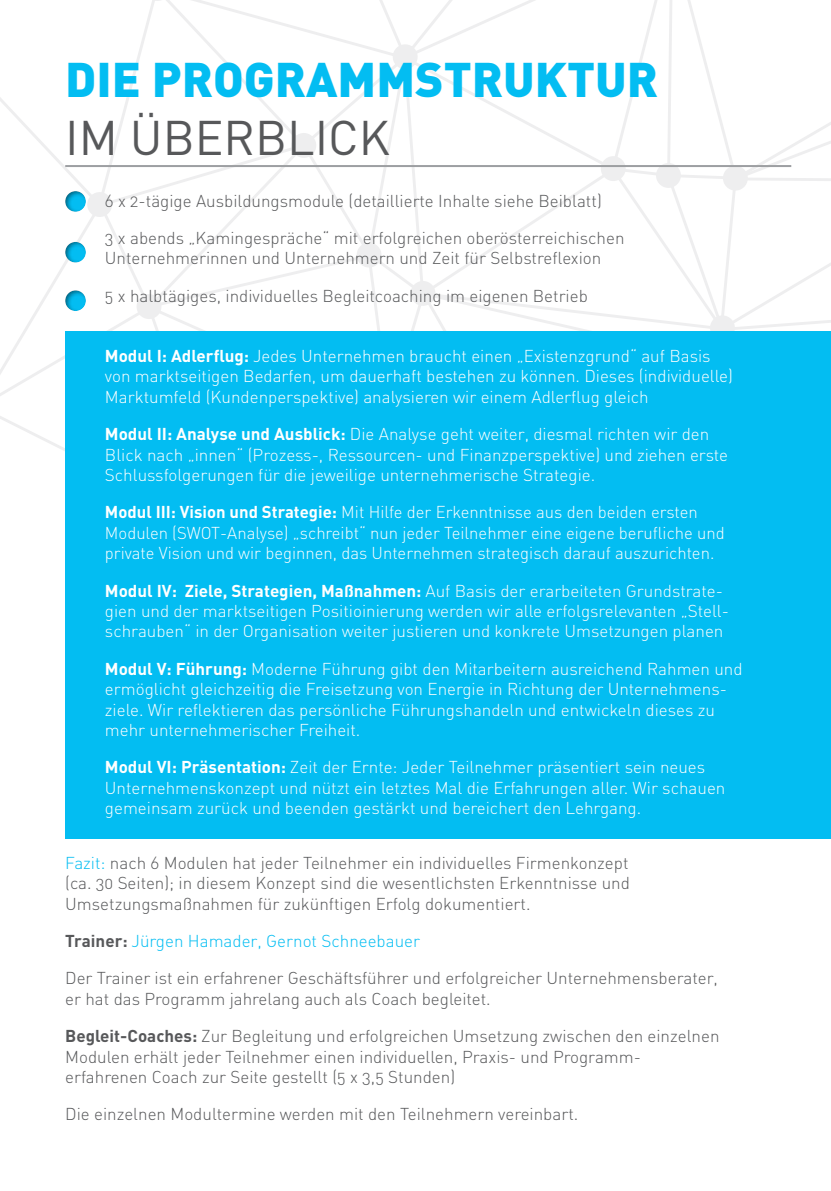
<style>
.page{position:relative;width:831px;height:1191px;background:#fff}
.page>*{position:absolute;margin:0;border:0;box-sizing:border-box;transform-origin:0 0}
.t1{font:900 48px/57.6px "DIN";color:#03bdf2}
.fliesstext{font:17px/20.4px "DIN Light Alternate";color:#fff}
.fliesstext-2{font:17px/20.4px "DIN Light Alternate";color:#57585a}
.fliesstext-3{font:17px "DIN Light Alternate";color:#03bdf2}
.s1{font-weight:400;color:#57585a}
.s2{font-family:"DIN";font-weight:700}
.s3{color:#03bdf2}
.s4{font-family:"DIN";font-weight:700;color:#57585a}
</style>
<div class="page">
<svg style="left:0;top:0;width:831px;height:451px"></svg>
<hr style="left:65px;top:165px;width:726px;height:2px;background:#9d9fa2">
<div style="left:65px;top:332px;width:766px;height:507px;background:#03bdf2"></div>
<div style="left:63px;top:188px;width:24px;height:24px;background:#231f20;opacity:.53"></div>
<div style="left:63px;top:239px;width:24px;height:24px;background:#231f20;opacity:.53"></div>
<div style="left:63px;top:287px;width:24px;height:24px;background:#231f20;opacity:.53"></div>
<p class="t1" style="left:65px;top:48px;width:594px">DIE PROGRAMMSTRUKTUR<br><span class="s1">IM ÜBERBLICK</span></p>
<p class="fliesstext-2" style="left:105px;top:190px;width:498px">6 x 2-tägige Ausbildungsmodule (detaillierte Inhalte siehe Beiblatt)</p>
<p class="fliesstext-2" style="left:105px;top:227px;width:521px">3 x abends „Kamingespräche“ mit erfolgreichen oberösterreichischen<br>Unternehmerinnen und Unternehmern und Zeit für Selbstreflexion</p>
<p class="fliesstext-2" style="left:105px;top:285px;width:484px">5 x halbtägiges, individuelles Begleitcoaching im eigenen Betrieb</p>
<p class="fliesstext" style="left:105px;top:345px;width:629px"><span class="s2">Modul I: Adlerflug:</span> Jedes Unternehmen braucht einen „Existenzgrund“ auf Basis von marktseitigen Bedarfen, um dauerhaft bestehen zu können. Dieses (individuelle)<br>Marktumfeld (Kundenperspektive) analysieren wir einem Adlerflug gleich</p>
<p class="fliesstext" style="left:105px;top:423px;width:624px"><span class="s2">Modul II: Analyse und Ausblick:</span> Die Analyse geht weiter, diesmal richten wir den<br>Blick nach „innen“ (Prozess-, Ressourcen- und Finanzperspektive) und ziehen erste<br>Schlussfolgerungen für die jeweilige unternehmerische Strategie.</p>
<p class="fliesstext" style="left:105px;top:502px;width:621px"><span class="s2">Modul III: Vision und Strategie:</span> Mit Hilfe der Erkenntnisse aus den beiden ersten<br>Modulen (SWOT-Analyse) „schreibt“ nun jeder Teilnehmer eine eigene berufliche und private Vision und wir beginnen, das Unternehmen strategisch darauf auszurichten.</p>
<p class="fliesstext" style="left:105px;top:580px;width:625px"><span class="s2">Modul IV: Ziele, Strategien, Maßnahmen:</span> Auf Basis der erarbeiteten Grundstrate&shy;gien und der marktseitigen Positioinierung werden wir alle erfolgsrelevanten „Stell&shy;schrauben“ in der Organisation weiter justieren und konkrete Umsetzungen planen</p>
<p class="fliesstext" style="left:105px;top:658px;width:639px"><span class="s2">Modul V: Führung:</span> Moderne Führung gibt den Mitarbeitern ausreichend Rahmen und ermöglicht gleichzeitig die Freisetzung von Energie in Richtung der Unternehmens&shy;ziele. Wir reflektieren das persönliche Führungshandeln und entwickeln dieses zu mehr unternehmerischer Freiheit.</p>
<p class="fliesstext" style="left:105px;top:757px;width:622px"><span class="s2">Modul VI: Präsentation:</span> Zeit der Ernte: Jeder Teilnehmer präsentiert sein neues<br>Unternehmenskonzept und nützt ein letztes Mal die Erfahrungen aller. Wir schauen gemeinsam zurück und beenden gestärkt und bereichert den Lehrgang.</p>
<p class="fliesstext-2" style="left:65px;top:852px;width:566px;text-align:justify"><span class="s3">Fazit:</span> nach 6 Modulen hat jeder Teilnehmer ein individuelles Firmenkonzept (ca. 30 Seiten); in diesem Konzept sind die wesentlichsten Erkenntnisse und Umsetzungsmaßnahmen für zukünftigen Erfolg dokumentiert.</p>
<p class="fliesstext-3" style="left:65px;top:930px;width:356px"><span class="s4">Trainer:</span> Jürgen Hamader, Gernot Schneebauer</p>
<p class="fliesstext-2" style="left:65px;top:968px;width:654px">Der Trainer ist ein erfahrener Geschäftsführer und erfolgreicher Unternehmensberater, er hat das Programm jahrelang auch als Coach begleitet.</p>
<p class="fliesstext-2" style="left:65px;top:1025px;width:655px"><span class="s2">Begleit-Coaches:</span> Zur Begleitung und erfolgreichen Umsetzung zwischen den einzelnen<br>Modulen erhält jeder Teilnehmer einen individuellen, Praxis- und Programm&shy;erfahrenen Coach zur Seite gestellt (5 x 3,5 Stunden)</p>
<p class="fliesstext-2" style="left:65px;top:1104px;width:514px">Die einzelnen Modultermine werden mit den Teilnehmern vereinbart.</p>
</div>
